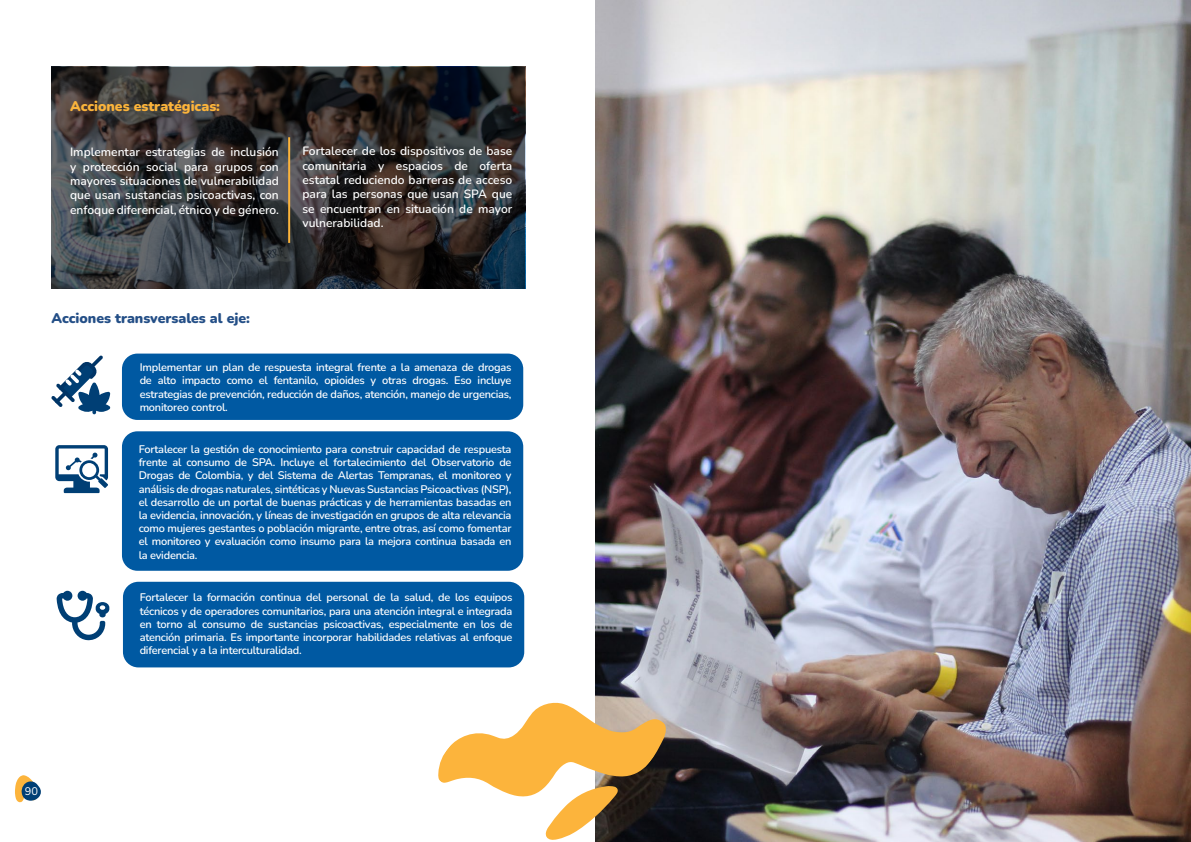
<style>
.page{position:relative;width:1191px;height:842px;background:#fff}
.page>*{position:absolute;margin:0;border:0;box-sizing:border-box;transform-origin:0 0}
.t1{font:900 14px "Nunito";color:#244f87}
.t2{font:900 14px "Nunito";color:#fcb43b}
.t3{font:600 12px/14.4px "Nunito";color:#fff;text-align:justify}
.t4{font:600 11px/13.2px "Nunito";letter-spacing:-.02em;color:#fff;text-align:justify}
.t5{font:11px "Nunito";color:#fff}
</style>
<div class="page">
<svg style="left:15px;top:775px;width:26px;height:27px"></svg>
<svg style="left:51px;top:356px;width:59px;height:57px"></svg>
<hr style="left:92px;top:404px;width:4px;height:10px;background:#003f75;border-radius:2px">
<div style="left:122px;top:354px;width:401px;height:66px;background:#0059a2;border-radius:15px"></div>
<div style="left:122px;top:431px;width:401px;height:140px;background:#0059a2;border-radius:15px"></div>
<div style="left:123px;top:582px;width:401px;height:85px;background:#0059a2;border-radius:15px"></div>
<svg style="left:55px;top:445px;width:53px;height:48px"></svg>
<svg style="left:57px;top:591px;width:52px;height:49px"></svg>
<img style="left:595px;top:0;width:596px;height:842px">
<svg style="left:51px;top:67px;width:474px;height:222px;background:#313032"></svg>
<hr style="left:288px;top:137px;width:2px;height:106px;background:#fcb43b">
<svg style="left:438px;top:701px;width:228px;height:139px"></svg>
<p class="t2" style="left:70px;top:97px;width:151px">Acciones estratégicas:</p>
<p class="t3" style="left:70px;top:144px;width:210px">Implementar estrategias de inclusión y protección social para grupos con mayores situaciones de vulnerabilidad que usan sustancias psicoactivas, con enfoque diferencial, étnico y de género.</p>
<p class="t3" style="left:302px;top:143px;width:211px">Fortalecer de los dispositivos de base comunitaria y espacios de oferta estatal reduciendo barreras de acceso para las personas que usan SPA que se encuentran en situación de mayor vulnerabilidad.</p>
<p class="t1" style="left:51px;top:308px;width:200px">Acciones transversales al eje:</p>
<p class="t4" style="left:140px;top:360px;width:373px">Implementar un plan de respuesta integral frente a la amenaza de drogas de alto impacto como el fentanilo, opioides y otras drogas. Eso incluye estrategias de prevención, reducción de daños, atención, manejo de urgencias, monitoreo control.</p>
<p class="t4" style="left:139px;top:442px;width:374px">Fortalecer la gestión de conocimiento para construir capacidad de respuesta frente al consumo de SPA. Incluye el fortalecimiento del Observatorio de Drogas de Colombia, y del Sistema de Alertas Tempranas, el monitoreo y análisis de drogas naturales, sintéticas y Nuevas Sustancias Psicoactivas (NSP), el desarrollo de un portal de buenas prácticas y de herramientas basadas en la evidencia, innovación, y líneas de investigación en grupos de alta relevancia como mujeres gestantes o población migrante, entre otras, así como fomentar el monitoreo y evaluación como insumo para la mejora continua basada en la evidencia.</p>
<p class="t4" style="left:140px;top:591px;width:374px">Fortalecer la formación continua del personal de la salud, de los equipos técnicos y de operadores comunitarios, para una atención integral e integrada en torno al consumo de sustancias psicoactivas, especialmente en los de atención primaria. Es importante incorporar habilidades relativas al enfoque diferencial y a la interculturalidad.</p>
<p class="t5" style="left:25px;top:784px;width:15px">90</p>
</div>
